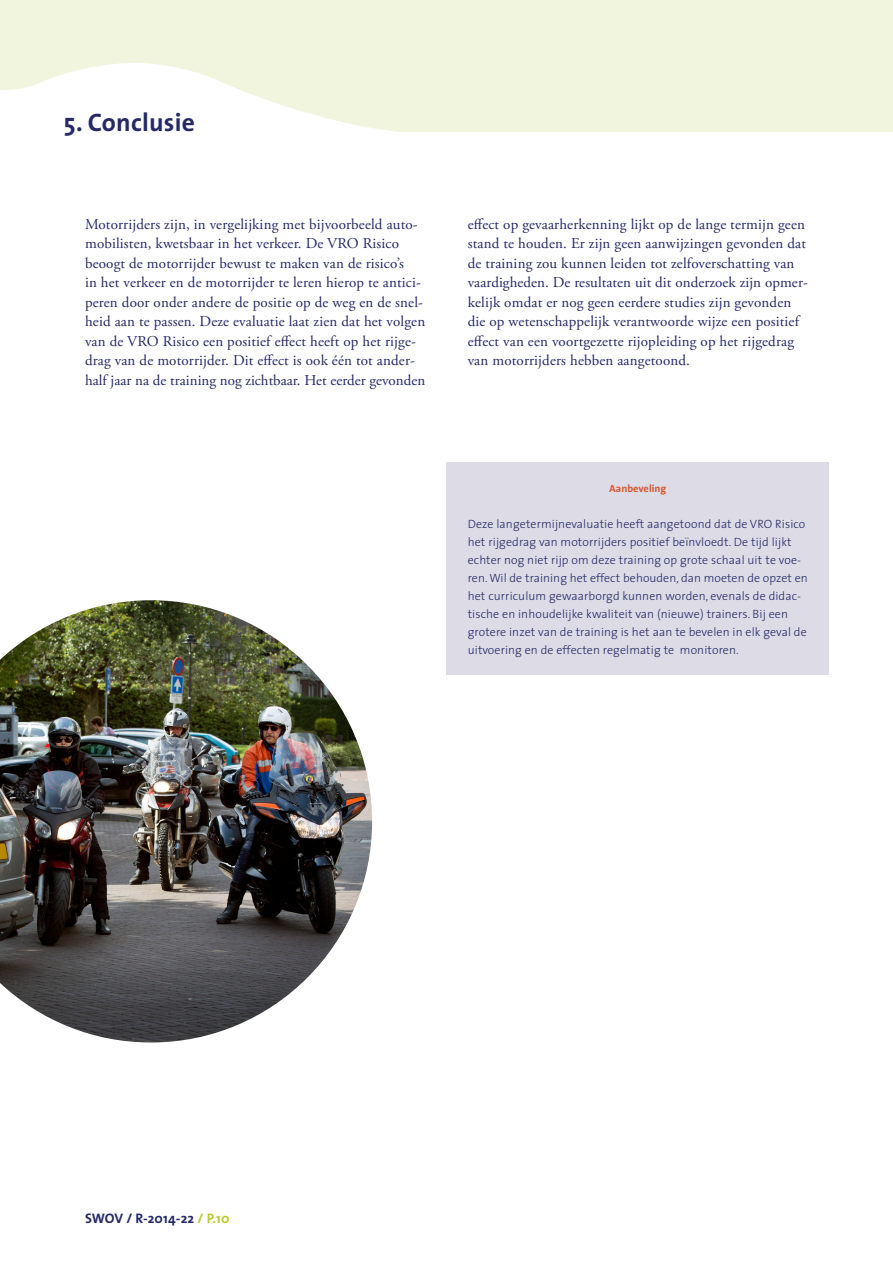
<style>
.page{position:relative;width:893px;height:1263px;background:#fff}
.page>*{position:absolute;margin:0;border:0;box-sizing:border-box;transform-origin:0 0}
.Bodytekst{font:700 25.5px "The Sans";letter-spacing:.01em;color:#252966}
.Bodytekst-2{font:15px/19.5px "Adobe Garamond Pro";letter-spacing:.01em;color:#252966}
.t1{font:700 13.8px "The Sans";letter-spacing:.01em;color:#252966}
.Kader{font:300 12px/18px "The Sans";letter-spacing:.01em;color:#252966}
.Afbeelding_-_Titel{font:700 10.5px "The Sans";color:#da562d}
.s1{color:#b8cb32}
</style>
<div class="page">
<svg style="left:0;top:0;width:893px;height:131px;background:#f2f6e2"></svg>
<img style="left:0;top:600px;width:372px;height:442px">
<div style="left:446px;top:463px;width:383px;height:212px;background:#dddbe6"></div>
<p class="Bodytekst" style="left:64px;top:101px;width:133px">5. Conclusie</p>
<p class="Bodytekst-2" style="left:85px;top:215px;width:342px">Motorrijders zijn, in vergelijking met bijvoorbeeld auto&shy;mobilisten, kwetsbaar in het verkeer. De VRO Risico beoogt de motorrijder bewust te maken van de risico’s<br>in het verkeer en de motorrijder te leren hierop te antici&shy;peren door onder andere de positie op de weg en de snel&shy;heid aan te passen. Deze evaluatie laat zien dat het volgen van de VRO Risico een positief effect heeft op het rijge&shy;drag van de motorrijder. Dit effect is ook één tot ander&shy;half jaar na de training nog zichtbaar. Het eerder gevonden</p>
<p class="Bodytekst-2" style="left:468px;top:215px;width:342px">effect op gevaarherkenning lijkt op de lange termijn geen stand te houden. Er zijn geen aanwijzingen gevonden dat de training zou kunnen leiden tot zelfoverschatting van vaardigheden. De resultaten uit dit onderzoek zijn opmer&shy;kelijk omdat er nog geen eerdere studies zijn gevonden die op wetenschappelijk verantwoorde wijze een positief effect van een voortgezette rijopleiding op het rijgedrag van motorrijders hebben aangetoond.</p>
<p class="t1" style="left:85px;top:1207px;width:146px">SWOV / R-2014-22 <span class="s1">/ P.10</span></p>
<p class="Afbeelding_-_Titel" style="left:609px;top:479px;width:59px">Aanbeveling</p>
<p class="Kader" style="left:468px;top:514px;width:342px">Deze langetermijnevaluatie heeft aangetoond dat de VRO Risico het rijgedrag van motorrijders positief beïnvloedt. De tijd lijkt echter nog niet rijp om deze training op grote schaal uit te voe&shy;ren. Wil de training het effect behouden, dan moeten de opzet en het curriculum gewaarborgd kunnen worden, evenals de didac&shy;tische en inhoudelijke kwaliteit van (nieuwe) trainers. Bij een grotere inzet van de training is het aan te bevelen in elk geval de uitvoering en de effecten regelmatig te monitoren.</p>
</div>
